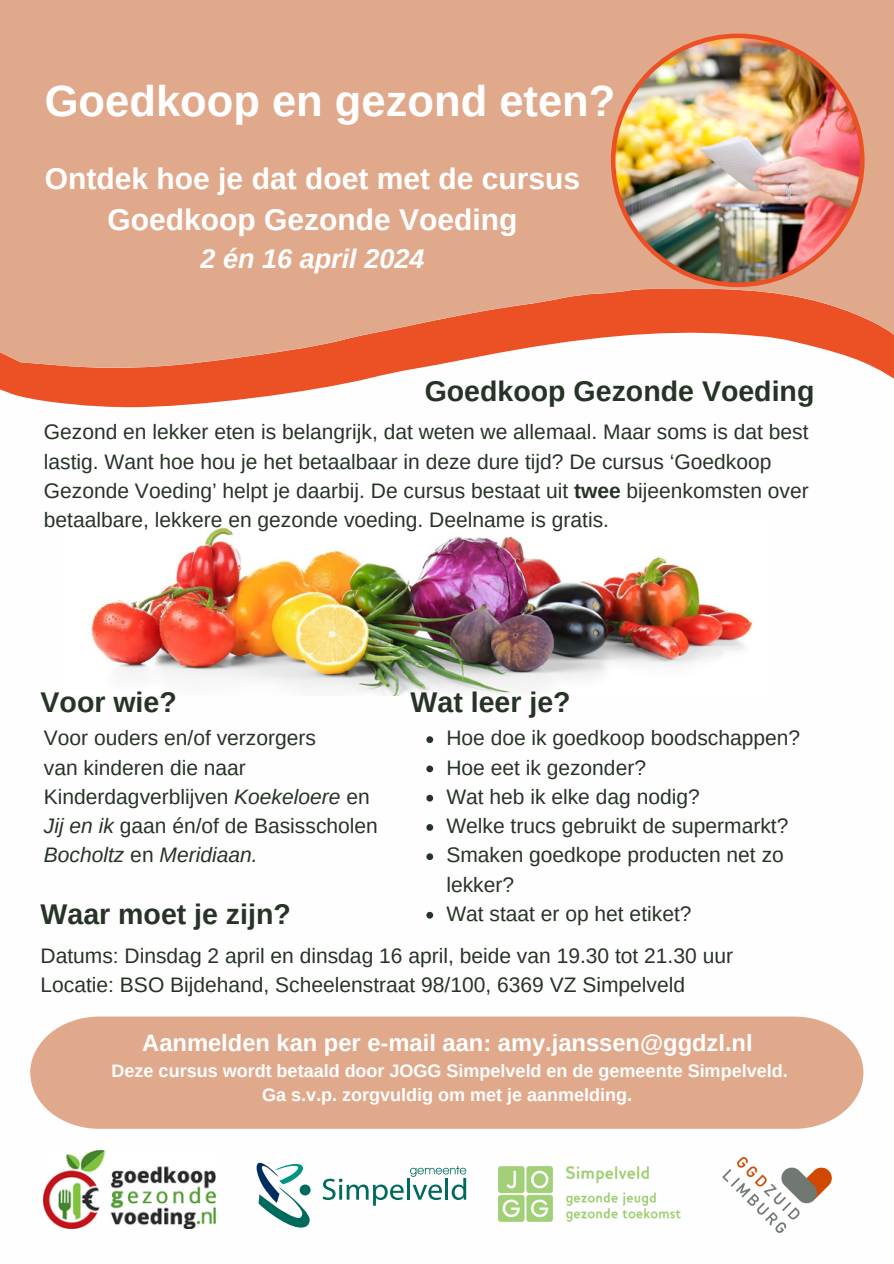
<style>
.page{position:relative;width:894px;height:1264px;background:#fff}
.page>*{position:absolute;margin:0;border:0;box-sizing:border-box;transform-origin:0 0}
.t1{font:700 43.5px "Arimo";color:#fff}
.t2{font:700 30px/41.7px "Arimo";color:#fff;text-align:center}
.t3{font:700 28.5px "Arimo";color:#283327}
.t4{font:italic 700 27px "Arimo";color:#fff}
.t5{font:700 23.7px "Arimo";color:#fff}
.t6{font:21px/29.2px "Arimo";color:#283327}
.t7{font:700 18px "Arimo";color:#fff}
.s1{font-weight:700}
.s2{font-style:italic}
</style>
<div class="page">
<svg style="left:0;top:388px;width:320px;height:20px;fill:#ec5025"></svg>
<svg style="left:0;top:0;width:893px;height:388px;background:#e4a488"></svg>
<img style="left:610px;top:34px;width:254px;height:253px">
<img style="left:43px;top:1150px;width:172px;height:78px">
<img style="left:91px;top:527px;width:662px;height:168px">
<div style="left:30px;top:1016px;width:833px;height:112px;background:#e1a98c"></div>
<img style="left:498px;top:1166px;width:183px;height:56px">
<img style="left:722px;top:1157px;width:110px;height:76px">
<svg style="left:322px;top:1178px;width:81px;height:27px"></svg>
<hr style="left:407px;top:1177px;width:3px;height:22px;background:#006a5d">
<svg style="left:256px;top:1162px;width:53px;height:65px"></svg>
<svg style="left:410px;top:1165px;width:56px;height:34px"></svg>
<svg style="left:426px;top:736px;width:7px;height:7px"></svg>
<svg style="left:426px;top:765px;width:7px;height:7px"></svg>
<svg style="left:426px;top:794px;width:7px;height:7px"></svg>
<svg style="left:426px;top:824px;width:7px;height:6px"></svg>
<svg style="left:426px;top:853px;width:7px;height:7px"></svg>
<svg style="left:426px;top:911px;width:7px;height:7px"></svg>
<h3 class="t1" style="left:45px;top:77px;width:572px">Goedkoop en gezond eten?</h3>
<p class="t2" style="left:45px;top:157px;width:536px">Ontdek hoe je dat doet met de cursus<br>Goedkoop Gezonde Voeding</p>
<p class="t4" style="left:200px;top:244px;width:225px">2 én 16 april 2024</p>
<h2 class="t3" style="left:424px;top:375px;width:391px">Goedkoop Gezonde Voeding</h2>
<h2 class="t6" style="left:44px;top:417px;width:766px">Gezond en lekker eten is belangrijk, dat weten we allemaal. Maar soms is dat best lastig. Want hoe hou je het betaalbaar in deze dure tijd? De cursus ‘Goedkoop Gezonde Voeding’ helpt je daarbij. De cursus bestaat uit <span class="s1">twee</span> bijeenkomsten over betaalbare, lekkere en gezonde voeding. Deelname is gratis.</h2>
<h3 class="t3" style="left:410px;top:686px;width:161px">Wat leer je?</h3>
<h3 class="t6" style="left:446px;top:723px;width:355px">Hoe doe ik goedkoop boodschappen?</h3>
<h3 class="t6" style="left:446px;top:752px;width:201px">Hoe eet ik gezonder?</h3>
<h3 class="t6" style="left:446px;top:782px;width:255px">Wat heb ik elke dag nodig?</h3>
<h3 class="t6" style="left:446px;top:811px;width:343px">Welke trucs gebruikt de supermarkt?</h3>
<h3 class="t6" style="left:446px;top:840px;width:339px">Smaken goedkope producten net zo lekker?</h3>
<h3 class="t6" style="left:446px;top:899px;width:246px">Wat staat er op het etiket?</h3>
<h2 class="t3" style="left:41px;top:686px;width:138px">Voor wie?</h2>
<h3 class="t6" style="left:44px;top:723px;width:335px">Voor ouders en/of verzorgers<br>van kinderen die naar<br>Kinderdagverblijven <span class="s2">Koekeloere</span> en<br><span class="s2">Jij en ik</span> gaan én/of de Basisscholen<br><span class="s2">Bocholtz</span> en <span class="s2">Meridiaan.</span></h3>
<p class="t3" style="left:41px;top:898px;width:252px">Waar moet je zijn?</p>
<p class="t6" style="left:41px;top:941px;width:693px">Datums: Dinsdag 2 april en dinsdag 16 april, beide van 19.30 tot 21.30 uur<br>Locatie: BSO Bijdehand, Scheelenstraat 98/100, 6369 VZ Simpelveld</p>
<p class="t5" style="left:142px;top:1029px;width:611px">Aanmelden kan per e-mail aan: amy.janssen@ggdzl.nl</p>
<p class="t7" style="left:112px;top:1060px;width:677px">Deze cursus wordt betaald door JOGG Simpelveld en de gemeente Simpelveld.</p>
<p class="t7" style="left:262px;top:1085px;width:371px">Ga s.v.p. zorgvuldig om met je aanmelding.</p>
</div>
